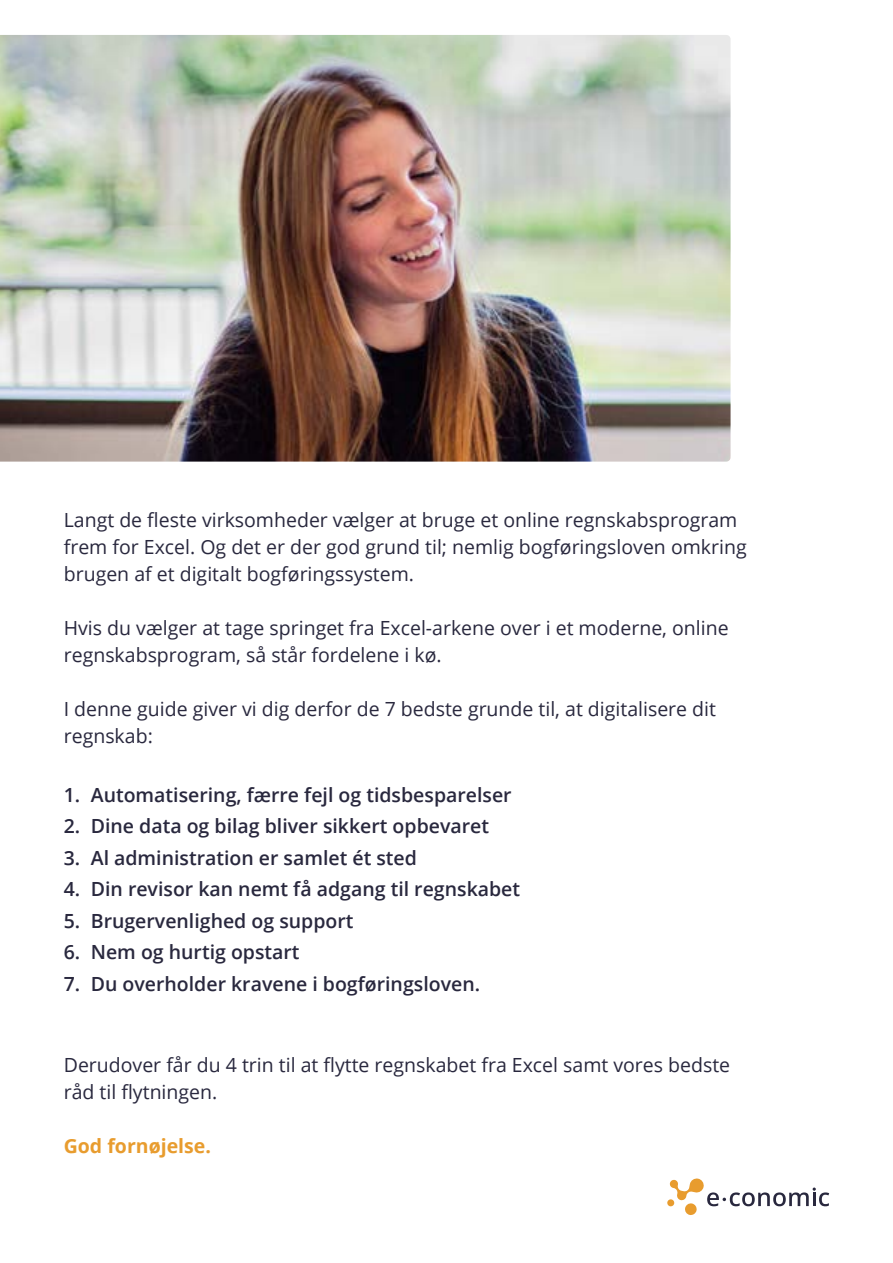
<style>
.page{position:relative;width:893px;height:1263px;background:#fff}
.page>*{position:absolute;margin:0;border:0;box-sizing:border-box;transform-origin:0 0}
.t1{font:19.5px/27px "Open Sans";color:#29283e}
.t2{font:600 19.5px "Open Sans";color:#29283e}
.t3{font:700 19.5px "Open Sans";color:#e89c2e}
</style>
<div class="page">
<svg style="left:669px;top:1178px;width:160px;height:37px"></svg>
<img style="left:0;top:35px;width:731px;height:427px">
<p class="t1" style="left:64px;top:506px;width:684px">Langt de fleste virksomheder vælger at bruge et online regnskabsprogram frem for Excel. Og det er der god grund til; nemlig bogføringsloven omkring brugen af et digitalt bogføringssystem.</p>
<p class="t1" style="left:64px;top:614px;width:666px">Hvis du vælger at tage springet fra Excel-arkene over i et moderne, online regnskabsprogram, så står fordelene i kø.</p>
<p class="t1" style="left:64px;top:695px;width:654px">I denne guide giver vi dig derfor de 7 bedste grunde til, at digitalisere dit regnskab:</p>
<p class="t2" style="left:64px;top:781px;width:449px">1. Automatisering, færre fejl og tidsbesparelser</p>
<p class="t2" style="left:64px;top:813px;width:427px">2. Dine data og bilag bliver sikkert opbevaret</p>
<p class="t2" style="left:64px;top:844px;width:355px">3. Al administration er samlet ét sted</p>
<p class="t2" style="left:64px;top:876px;width:458px">4. Din revisor kan nemt få adgang til regnskabet</p>
<p class="t2" style="left:64px;top:907px;width:291px">5. Brugervenlighed og support</p>
<p class="t2" style="left:64px;top:939px;width:237px">6. Nem og hurtig opstart</p>
<p class="t2" style="left:64px;top:970px;width:418px">7. Du overholder kravene i bogføringsloven.</p>
<p class="t1" style="left:64px;top:1051px;width:668px">Derudover får du 4 trin til at flytte regnskabet fra Excel samt vores bedste råd til flytningen.</p>
<p class="t3" style="left:64px;top:1132px;width:149px">God fornøjelse.</p>
</div>
